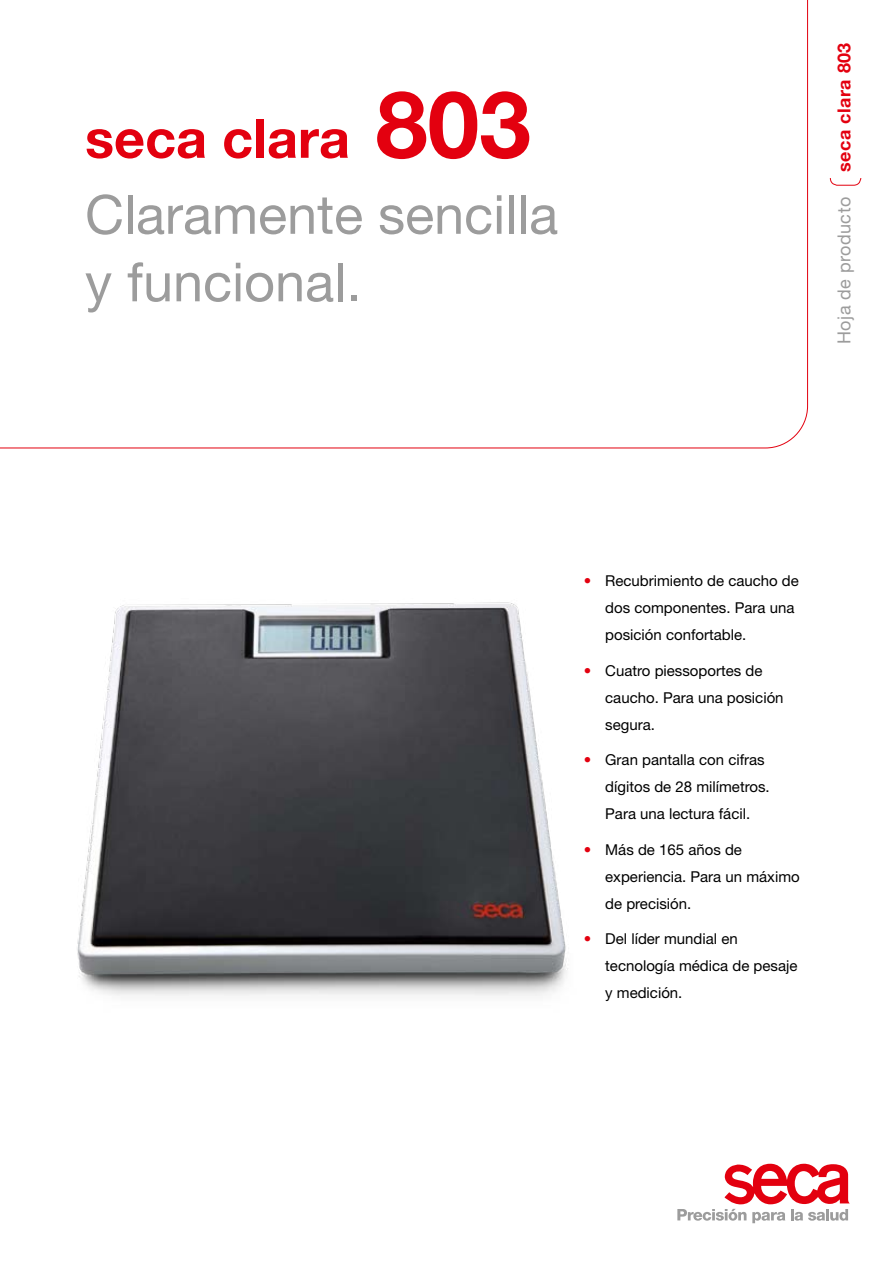
<style>
.page{position:relative;width:893px;height:1263px;background:#fff}
.page>*{position:absolute;margin:0;border:0;box-sizing:border-box;transform-origin:0 0}
.t1{font:54px/76.1px "Helvetica Neue";color:#9c9c9c}
.t2{font:18px "Helvetica Neue";letter-spacing:.025em;color:#9c9c9c}
.t3{font:700 18px "Helvetica Neue";letter-spacing:.025em;color:#e3000f}
.t4{font:15px/27px "Helvetica Neue";color:#000}
.s1{font-weight:700;color:#e3000f}
.s2{font-weight:700;font-size:93px;color:#e3000f}
.s3{color:#e3000f}
</style>
<div class="page">
<svg style="left:830px;top:178px;width:31px;height:8px"></svg>
<img style="left:77px;top:602px;width:491px;height:394px">
<svg style="left:0;top:0;width:808px;height:449px"></svg>
<svg style="left:677px;top:1163px;width:173px;height:60px"></svg>
<h1 class="t1" style="left:85px;top:100px;width:475px"><span class="s1">seca clara</span> <span class="s2">803<br></span>Claramente sencilla</h1>
<h1 class="t1" style="left:85px;top:243px;width:278px">y funcional.</h1>
<p class="t3" style="left:833px;top:172px;width:131px;rotate:-90deg">seca clara 803</p>
<p class="t2" style="left:833px;top:344px;width:149px;rotate:-90deg">Hoja de producto</p>
<p class="t4" style="left:605px;top:567px;width:195px;text-indent:-21px"><span class="s3">•</span> Recubrimiento de caucho de dos componentes. Para una posición confortable.</p>
<p class="t4" style="left:605px;top:657px;width:180px;text-indent:-21px"><span class="s3">•</span> Cuatro piessoportes de caucho. Para una posición segura.</p>
<p class="t4" style="left:605px;top:746px;width:166px;text-indent:-21px"><span class="s3">•</span> Gran pantalla con cifras dígitos de 28 milímetros.<br>Para una lectura fácil.</p>
<p class="t4" style="left:605px;top:836px;width:196px;text-indent:-21px"><span class="s3">•</span> Más de 165 años de experiencia. Para un máximo de precisión.</p>
<p class="t4" style="left:605px;top:925px;width:194px;text-indent:-21px"><span class="s3">•</span> Del líder mundial en tecnología médica de pesaje y medición.</p>
</div>
